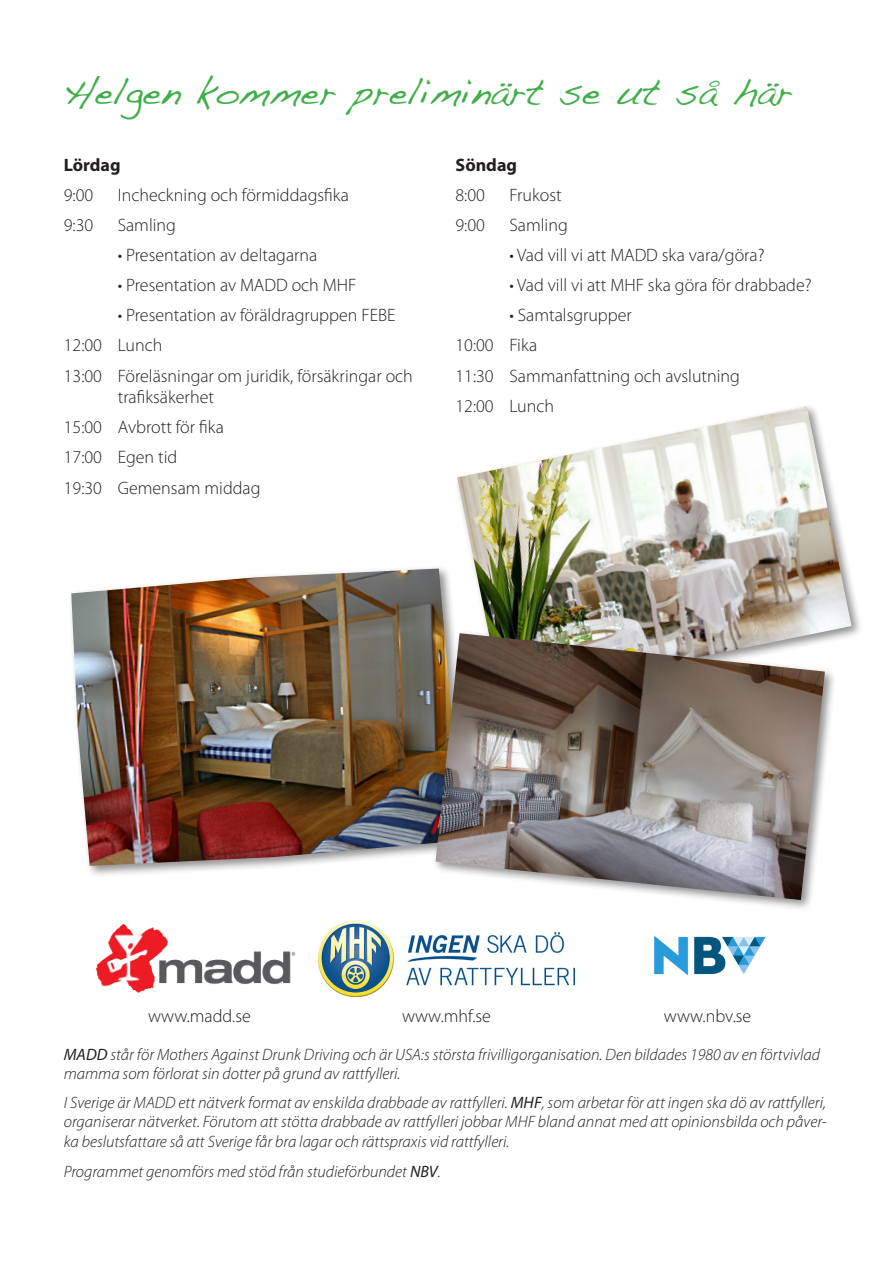
<style>
.page{position:relative;width:893px;height:1263px;background:#fff}
.page>*{position:absolute;margin:0;border:0;box-sizing:border-box;transform-origin:0 0}
.Brödtext{font:37.5px "Handwriting Dakota";color:#40ae49}
.Brödtext-2{font:300 18px/21.6px "Myriad Pro";color:#231f20}
.Brödtext-3{font:700 18px "Myriad Pro";color:#231f20}
.Brödtext-4{font:italic 300 16.5px/19.8px "Myriad Pro";color:#231f20}
.s1{font-weight:400}
</style>
<div class="page">
<img style="left:654px;top:936px;width:112px;height:40px">
<img style="left:319px;top:920px;width:255px;height:76px">
<img style="left:97px;top:925px;width:199px;height:67px">
<img style="left:457px;top:406px;width:394px;height:233px">
<div style="left:67px;top:565px;width:403px;height:313px;background:#231f20;opacity:.5"></div>
<img style="left:71px;top:568px;width:386px;height:298px">
<div style="left:432px;top:630px;width:405px;height:282px;background:#231f20;opacity:.5"></div>
<img style="left:436px;top:633px;width:389px;height:267px">
<p class="Brödtext" style="left:64px;top:69px;width:730px">Helgen kommer preliminärt se ut så här</p>
<p class="Brödtext-3" style="left:64px;top:153px;width:58px">Lördag</p>
<p class="Brödtext-2" style="left:64px;top:184px;width:31px">9:00</p>
<p class="Brödtext-2" style="left:118px;top:184px;width:233px">Incheckning och förmiddagsfika</p>
<p class="Brödtext-2" style="left:64px;top:214px;width:31px">9:30</p>
<p class="Brödtext-2" style="left:118px;top:214px;width:60px">Samling</p>
<p class="Brödtext-2" style="left:118px;top:244px;width:201px">• Presentation av deltagarna</p>
<p class="Brödtext-2" style="left:118px;top:274px;width:240px">• Presentation av MADD och MHF</p>
<p class="Brödtext-2" style="left:118px;top:304px;width:279px">• Presentation av föräldragruppen FEBE</p>
<p class="Brödtext-2" style="left:64px;top:334px;width:100px">12:00 Lunch</p>
<p class="Brödtext-2" style="left:118px;top:365px;width:297px;text-indent:-54px">13:00 Föreläsningar om juridik, försäkringar och trafiksäkerhet</p>
<p class="Brödtext-2" style="left:64px;top:416px;width:162px">15:00 Avbrott för fika</p>
<p class="Brödtext-2" style="left:64px;top:446px;width:115px">17:00 Egen tid</p>
<p class="Brödtext-2" style="left:64px;top:476px;width:198px">19:30 Gemensam middag</p>
<p class="Brödtext-3" style="left:455px;top:153px;width:63px">Söndag</p>
<p class="Brödtext-2" style="left:455px;top:184px;width:31px">8:00</p>
<p class="Brödtext-2" style="left:509px;top:184px;width:54px">Frukost</p>
<p class="Brödtext-2" style="left:455px;top:214px;width:31px">9:00</p>
<p class="Brödtext-2" style="left:509px;top:214px;width:60px">Samling</p>
<p class="Brödtext-2" style="left:509px;top:244px;width:257px">• Vad vill vi att MADD ska vara/göra?</p>
<p class="Brödtext-2" style="left:509px;top:274px;width:304px">• Vad vill vi att MHF ska göra för drabbade?</p>
<p class="Brödtext-2" style="left:509px;top:304px;width:124px">• Samtalsgrupper</p>
<p class="Brödtext-2" style="left:455px;top:334px;width:83px">10:00 Fika</p>
<p class="Brödtext-2" style="left:455px;top:365px;width:286px">11:30 Sammanfattning och avslutning</p>
<p class="Brödtext-2" style="left:455px;top:395px;width:100px">12:00 Lunch</p>
<p class="Brödtext-2" style="left:148px;top:1005px;width:104px">www.madd.se</p>
<p class="Brödtext-2" style="left:402px;top:1005px;width:90px">www.mhf.se</p>
<p class="Brödtext-2" style="left:664px;top:1005px;width:89px">www.nbv.se</p>
<p class="Brödtext-4" style="left:64px;top:1044px;width:758px"><span class="s1">MADD</span> står för Mothers Against Drunk Driving och är USA:s största frivilligorganisation. Den bildades 1980 av en förtvivlad mamma som förlorat sin dotter på grund av rattfylleri.</p>
<p class="Brödtext-4" style="left:64px;top:1093px;width:764px;text-align:justify">I Sverige är MADD ett nätverk format av enskilda drabbade av rattfylleri. <span class="s1">MHF</span>, som arbetar för att ingen ska dö av rattfylleri, organiserar nätverket. Förutom att stötta drabbade av rattfylleri jobbar MHF bland annat med att opinionsbilda och påver&shy;ka beslutsfattare så att Sverige får bra lagar och rättspraxis vid rattfylleri.</p>
<p class="Brödtext-4" style="left:64px;top:1162px;width:379px">Programmet genomförs med stöd från studieförbundet <span class="s1">NBV</span>.</p>
</div>
